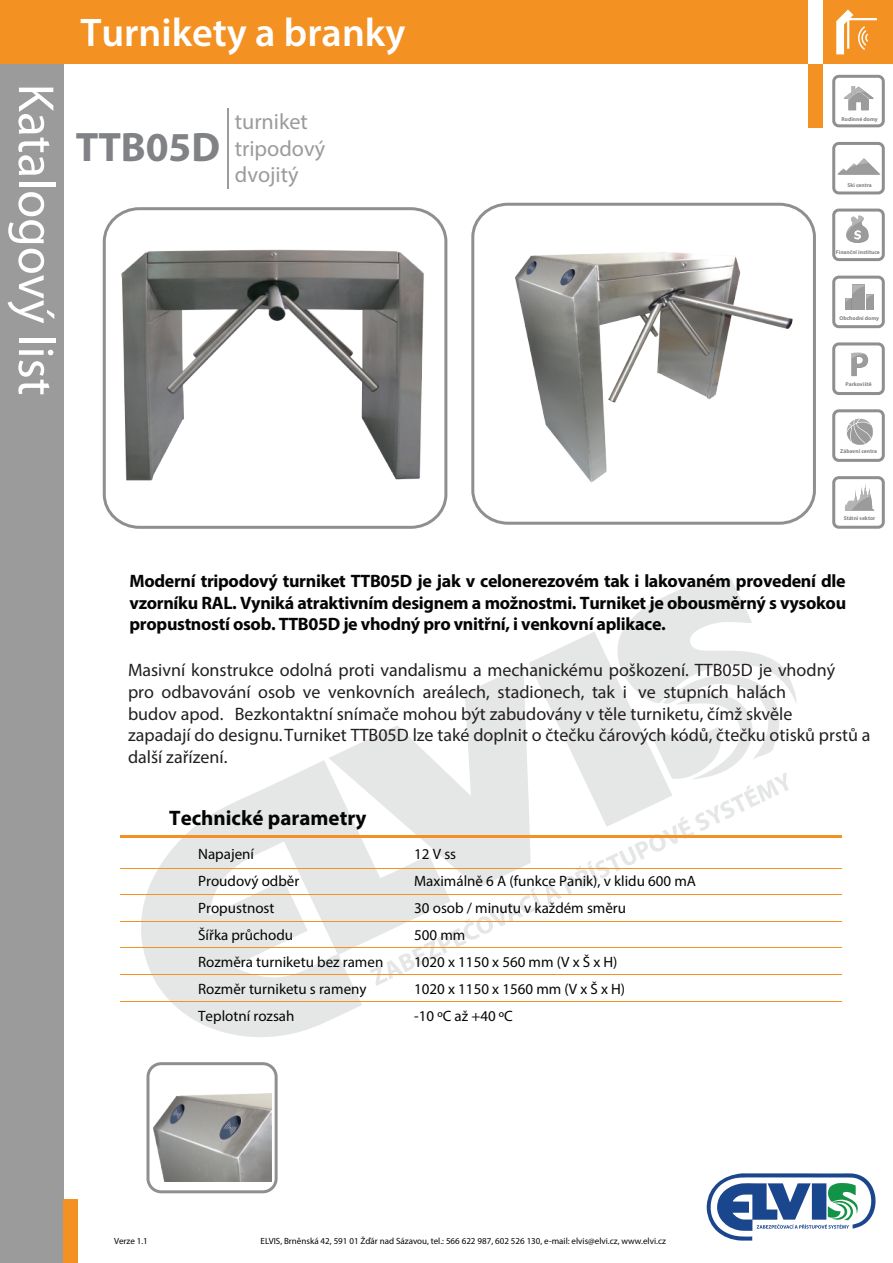
<style>
.page{position:relative;width:893px;height:1263px;background:#fff}
.page>*{position:absolute;margin:0;border:0;box-sizing:border-box;transform-origin:0 0}
.t1{font:700 41.25px "Myriad Pro";color:#808285}
.t2{font:600 40.05px "Myriad Pro";color:#fff}
.t3{font:22.2px/26.5px "Myriad Pro";color:#9b9b9b}
.t4{font:700 21px "Myriad Pro";color:#050504}
.t5{font:18px/21.6px "Myriad Pro";color:#231f20}
.t6{font:700 18px/21.6px "Myriad Pro";letter-spacing:-.015em;color:#050504;text-align:justify}
.t7{font:15px/27px "Myriad Pro";color:#050504}
.t8{font:9px "Myriad Pro";color:#050504}
.t9{font:700 5.55px "Myriad Pro";color:#818282}
</style>
<div class="page">
<div style="left:0;top:52px;width:63px;height:1211px;background:#9b9b9b"></div>
<svg style="left:135px;top:760px;width:227px;height:277px;fill:#e5e6e6"></svg>
<svg style="left:329px;top:579px;width:468px;height:407px"></svg>
<hr style="left:227px;top:108px;width:2px;height:81px;background:#9b9b9b">
<div style="left:0;top:0;width:893px;height:64px;background:#f39223"></div>
<div style="left:808px;top:0;width:14px;height:65px;background:#fff"></div>
<div style="left:808px;top:64px;width:15px;height:64px;background:#f39223"></div>
<div style="left:63px;top:1199px;width:15px;height:64px;background:#f39223"></div>
<svg style="left:18px;top:88px;width:35px;height:87px"></svg>
<hr style="left:19px;top:182px;width:36px;height:4px;background:#fff">
<svg style="left:8px;top:192px;width:36px;height:51px"></svg>
<svg style="left:8px;top:249px;width:46px;height:74px"></svg>
<div style="left:19px;top:338px;width:36px;height:5px;background:#fff"></div>
<svg style="left:18px;top:350px;width:35px;height:44px"></svg>
<svg style="left:707px;top:1173px;width:169px;height:67px"></svg>
<div style="left:832px;top:75px;width:53px;height:52px;border:3px solid #8f8f8f;border-radius:5px"></div>
<svg style="left:844px;top:86px;width:29px;height:24px"></svg>
<div style="left:832px;top:409px;width:53px;height:53px;border:3px solid #8f8f8f;border-radius:5px"></div>
<svg style="left:847px;top:419px;width:26px;height:26px"></svg>
<div style="left:832px;top:142px;width:53px;height:52px;border:3px solid #8f8f8f;border-radius:5px"></div>
<svg style="left:837px;top:158px;width:44px;height:17px"></svg>
<div style="left:832px;top:209px;width:53px;height:52px;border:3px solid #8f8f8f;border-radius:5px"></div>
<svg style="left:846px;top:215px;width:23px;height:28px"></svg>
<div style="left:866px;top:295px;width:8px;height:15px;background:#9b9b9b"></div>
<div style="left:846px;top:298px;width:6px;height:12px;background:#8f8f8f"></div>
<div style="left:852px;top:285px;width:13px;height:25px;background:#9b9b9b"></div>
<div style="left:845px;top:298px;width:6px;height:12px;background:#9b9b9b"></div>
<div style="left:832px;top:276px;width:53px;height:52px;border:3px solid #8f8f8f;border-radius:5px"></div>
<svg style="left:845px;top:285px;width:28px;height:17px"></svg>
<div style="left:832px;top:342px;width:53px;height:53px;border:3px solid #8f8f8f;border-radius:5px"></div>
<svg style="left:851px;top:353px;width:17px;height:23px"></svg>
<div style="left:832px;top:476px;width:53px;height:53px;border:3px solid #8f8f8f;border-radius:5px"></div>
<svg style="left:845px;top:484px;width:29px;height:27px"></svg>
<svg style="left:836px;top:9px;width:34px;height:45px"></svg>
<hr style="left:846px;top:18px;width:31px;height:2px;background:#fff">
<hr style="left:847px;top:18px;width:2px;height:31px;background:#fff">
<hr style="left:120px;top:835px;width:721px;height:3px;background:#f39223">
<hr style="left:120px;top:868px;width:721px;height:1px;background:#f39223">
<hr style="left:120px;top:895px;width:721px;height:1px;background:#f39223">
<hr style="left:120px;top:921px;width:721px;height:1px;background:#f39223">
<hr style="left:120px;top:948px;width:721px;height:1px;background:#f39223">
<hr style="left:120px;top:974px;width:721px;height:1px;background:#f39223">
<hr style="left:120px;top:1001px;width:721px;height:1px;background:#f39223">
<div style="left:471px;top:203px;width:345px;height:322px;border:3px solid #8f8f8f;border-radius:34px"></div>
<div style="left:146px;top:1062px;width:132px;height:131px;border:3px solid #8f8f8f;border-radius:13px"></div>
<div style="left:103px;top:207px;width:344px;height:322px;border:3px solid #8f8f8f;border-radius:34px"></div>
<img style="left:121px;top:249px;width:303px;height:232px">
<img style="left:471px;top:239px;width:322px;height:251px">
<img style="left:148px;top:1080px;width:123px;height:101px">
<h2 class="t2" style="left:80px;top:7px;width:326px">Turnikety a branky</h2>
<h1 class="t1" style="left:76px;top:120px;width:146px">TTB05D</h1>
<p class="t3" style="left:235px;top:108px;width:92px">turniket tripodový dvojitý</p>
<p class="t9" style="left:841px;top:115px;width:38px">Rodinné domy</p>
<p class="t9" style="left:847px;top:182px;width:26px">Ski centra</p>
<p class="t9" style="left:836px;top:249px;width:45px">Finanční instituce</p>
<p class="t9" style="left:839px;top:315px;width:41px">Obchodní domy</p>
<p class="t9" style="left:846px;top:380px;width:28px">Parkoviště</p>
<p class="t9" style="left:840px;top:448px;width:38px">Zábavní centra</p>
<p class="t9" style="left:844px;top:515px;width:33px">Státní sektor</p>
<p class="t6" style="left:129px;top:570px;width:718px">Moderní tripodový turniket TTB05D je jak v celonerezovém tak i lakovaném provedení dle vzorníku RAL. Vyniká atraktivním designem a možnostmi. Turniket je obousměrný s vysokou propustností osob. TTB05D je vhodný pro vnitřní, i venkovní aplikace.</p>
<p class="t5" style="left:128px;top:659px;width:744px">Masivní konstrukce odolná proti vandalismu a mechanickému poškození. TTB05D je vhodný<br>pro odbavování osob ve venkovních areálech, stadionech, tak i ve stupních halách<br>budov apod. Bezkontaktní snímače mohou být zabudovány v těle turniketu, čímž skvěle<br>zapadají do designu.Turniket TTB05D lze také doplnit o čtečku čárových kódů, čtečku otisků prstů a další zařízení.</p>
<p class="t4" style="left:169px;top:804px;width:199px">Technické parametry</p>
<p class="t7" style="left:198px;top:840px;width:187px">Napajení<br>Proudový odběr<br>Propustnost<br>Šířka průchodu<br>Rozměra turniketu bez ramen<br>Rozměr turniketu s rameny<br>Teplotní rozsah</p>
<p class="t7" style="left:414px;top:840px;width:283px">12 V ss<br>Maximálně 6 A (funkce Panik), v klidu 600 mA<br>30 osob / minutu v každém směru<br>500 mm<br>1020 x 1150 x 560 mm (V x Š x H)<br>1020 x 1150 x 1560 mm (V x Š x H)<br>-10 ºC až +40 ºC</p>
<p class="t8" style="left:114px;top:1236px;width:35px">Verze 1.1</p>
<p class="t8" style="left:261px;top:1236px;width:407px">ELVIS, Brněnská 42, 591 01 Žďár nad Sázavou, tel.: 566 622 987, 602 526 130, e-mail: elvis@elvi.cz, www.elvi.cz</p>
</div>
